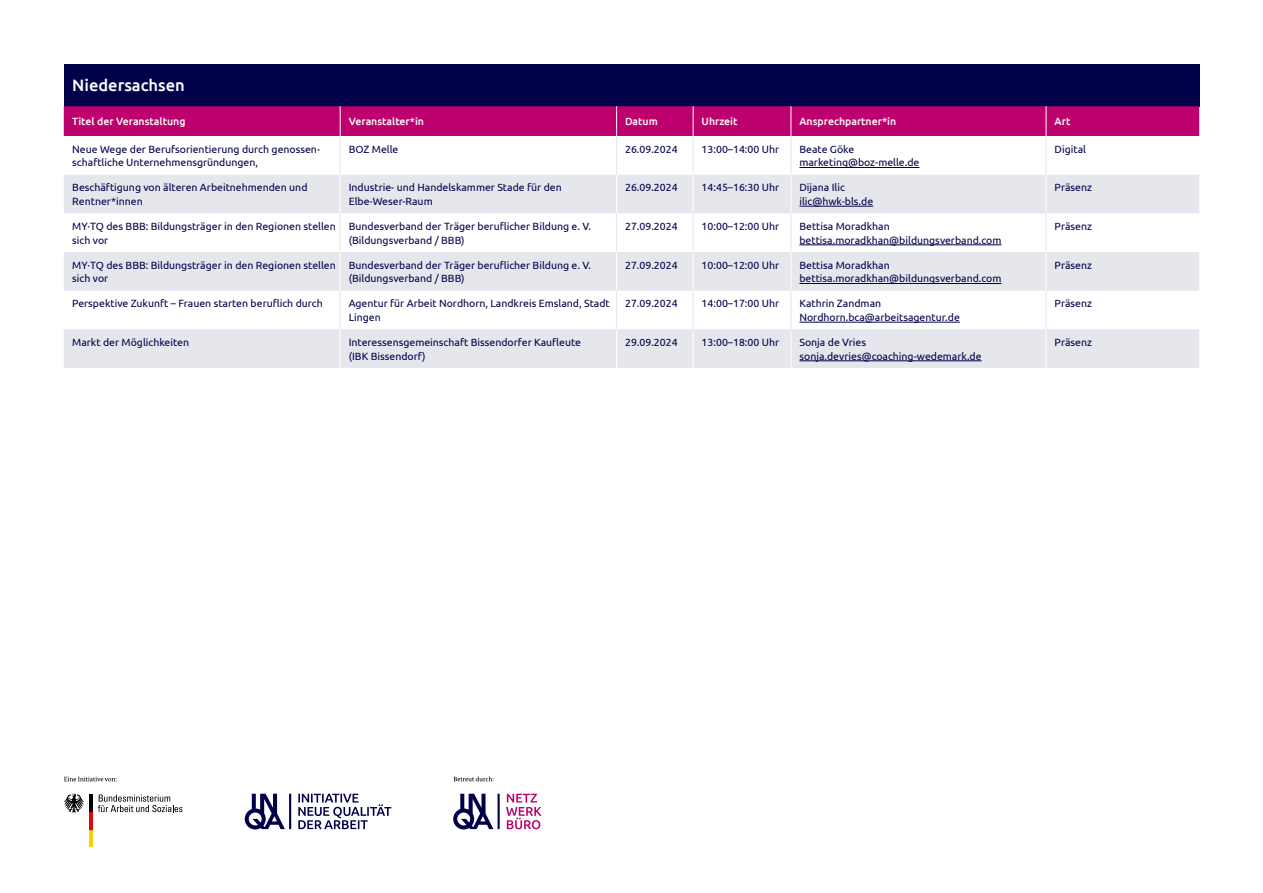
<style>
.page{position:relative;width:1263px;height:893px;background:#fff}
.page>*{position:absolute;margin:0;border:0;box-sizing:border-box;transform-origin:0 0}
.t1{font:500 16.5px "Ubuntu";color:#fff}
.t2{font:10.5px/13.5px "Ubuntu";color:#00004a}
.t3{font:500 10.5px "Ubuntu";color:#fff}
</style>
<div class="page">
<hr style="left:89px;top:829px;width:3px;height:18px;background:#f8d200">
<hr style="left:89px;top:812px;width:3px;height:17px;background:#e30613">
<hr style="left:89px;top:795px;width:3px;height:17px;background:#000">
<svg style="left:64px;top:794px;width:20px;height:19px"></svg>
<svg style="left:98px;top:794px;width:84px;height:18px"></svg>
<svg style="left:64px;top:777px;width:53px;height:4px"></svg>
<svg style="left:245px;top:794px;width:146px;height:35px"></svg>
<svg style="left:453px;top:776px;width:40px;height:5px"></svg>
<svg style="left:453px;top:794px;width:47px;height:35px"></svg>
<svg style="left:506px;top:794px;width:35px;height:35px"></svg>
<div style="left:64px;top:64px;width:1135px;height:42px;background:#00004a"></div>
<div style="left:64px;top:106px;width:1135px;height:30px;background:#be006e"></div>
<svg style="left:64px;top:175px;width:1135px;height:193px;fill:#e6e6ed"></svg>
<hr style="left:340px;top:175px;width:1px;height:38px;background:#fff">
<hr style="left:340px;top:252px;width:1px;height:39px;background:#fff">
<hr style="left:340px;top:329px;width:1px;height:39px;background:#fff">
<hr style="left:616px;top:175px;width:1px;height:38px;background:#fff">
<hr style="left:616px;top:252px;width:1px;height:39px;background:#fff">
<hr style="left:616px;top:329px;width:1px;height:39px;background:#fff">
<hr style="left:693px;top:175px;width:1px;height:38px;background:#fff">
<hr style="left:693px;top:252px;width:1px;height:39px;background:#fff">
<hr style="left:693px;top:329px;width:1px;height:39px;background:#fff">
<hr style="left:790px;top:329px;width:1px;height:39px;background:#fff">
<hr style="left:790px;top:252px;width:1px;height:39px;background:#fff">
<hr style="left:790px;top:175px;width:1px;height:38px;background:#fff">
<hr style="left:1046px;top:175px;width:1px;height:38px;background:#fff">
<hr style="left:1046px;top:252px;width:1px;height:39px;background:#fff">
<hr style="left:1046px;top:329px;width:1px;height:39px;background:#fff">
<hr style="left:340px;top:106px;width:1px;height:30px;background:#fff">
<hr style="left:616px;top:106px;width:1px;height:30px;background:#fff">
<hr style="left:693px;top:106px;width:1px;height:30px;background:#fff">
<hr style="left:790px;top:106px;width:1px;height:30px;background:#fff">
<hr style="left:1046px;top:106px;width:1px;height:30px;background:#fff">
<hr style="left:340px;top:136px;width:1px;height:39px;background:#e6e6ed">
<hr style="left:616px;top:136px;width:1px;height:39px;background:#e6e6ed">
<hr style="left:693px;top:136px;width:1px;height:39px;background:#e6e6ed">
<hr style="left:790px;top:136px;width:1px;height:39px;background:#e6e6ed">
<hr style="left:1046px;top:136px;width:1px;height:39px;background:#e6e6ed">
<hr style="left:340px;top:213px;width:1px;height:39px;background:#e6e6ed">
<hr style="left:616px;top:213px;width:1px;height:39px;background:#e6e6ed">
<hr style="left:693px;top:213px;width:1px;height:39px;background:#e6e6ed">
<hr style="left:790px;top:213px;width:1px;height:39px;background:#e6e6ed">
<hr style="left:1046px;top:213px;width:1px;height:39px;background:#e6e6ed">
<hr style="left:340px;top:291px;width:1px;height:38px;background:#e6e6ed">
<hr style="left:616px;top:291px;width:1px;height:38px;background:#e6e6ed">
<hr style="left:693px;top:291px;width:1px;height:38px;background:#e6e6ed">
<hr style="left:790px;top:291px;width:1px;height:38px;background:#e6e6ed">
<hr style="left:1046px;top:291px;width:1px;height:38px;background:#e6e6ed">
<hr style="left:799px;top:167px;width:120px;height:1px;background:#00004a">
<hr style="left:799px;top:206px;width:74px;height:1px;background:#00004a">
<hr style="left:799px;top:244px;width:202px;height:1px;background:#00004a">
<hr style="left:799px;top:283px;width:202px;height:1px;background:#00004a">
<hr style="left:799px;top:322px;width:161px;height:1px;background:#00004a">
<hr style="left:799px;top:360px;width:183px;height:1px;background:#00004a">
<h1 class="t1" style="left:72px;top:75px;width:114px">Niedersachsen</h1>
<p class="t3" style="left:72px;top:115px;width:115px">Titel der Veranstaltung</p>
<p class="t3" style="left:349px;top:115px;width:77px">Veranstalter*in</p>
<p class="t3" style="left:625px;top:115px;width:34px">Datum</p>
<p class="t3" style="left:702px;top:115px;width:37px">Uhrzeit</p>
<p class="t3" style="left:799px;top:115px;width:98px">Ansprechpartner*in</p>
<p class="t3" style="left:1054px;top:115px;width:17px">Art</p>
<p class="t2" style="left:72px;top:142px;width:249px">Neue Wege der Berufsorientierung durch genossen&shy;schaftliche Unternehmensgründungen,</p>
<p class="t2" style="left:349px;top:142px;width:51px">BOZ Melle</p>
<p class="t2" style="left:625px;top:142px;width:54px">26.09.2024</p>
<p class="t2" style="left:702px;top:142px;width:79px">13:00–14:00 Uhr</p>
<p class="t2" style="left:799px;top:142px;width:122px">Beate Göke marketing@boz-melle.de</p>
<p class="t2" style="left:1054px;top:142px;width:33px">Digital</p>
<p class="t2" style="left:72px;top:181px;width:237px">Beschäftigung von älteren Arbeitnehmenden und<br>Rentner*innen</p>
<p class="t2" style="left:349px;top:181px;width:215px">Industrie- und Handelskammer Stade für den<br>Elbe-Weser-Raum</p>
<p class="t2" style="left:625px;top:181px;width:54px">26.09.2024</p>
<p class="t2" style="left:702px;top:181px;width:79px">14:45–16:30 Uhr</p>
<p class="t2" style="left:799px;top:181px;width:75px">Dijana Ilic ilic@hwk-bls.de</p>
<p class="t2" style="left:1054px;top:181px;width:39px">Präsenz</p>
<p class="t2" style="left:72px;top:219px;width:265px">MY·TQ des BBB: Bildungsträger in den Regionen stellen sich vor</p>
<p class="t2" style="left:349px;top:219px;width:244px">Bundesverband der Träger beruflicher Bildung e. V. (Bildungsverband / BBB)</p>
<p class="t2" style="left:625px;top:219px;width:54px">27.09.2024</p>
<p class="t2" style="left:702px;top:219px;width:79px">10:00–12:00 Uhr</p>
<p class="t2" style="left:799px;top:219px;width:203px">Bettisa Moradkhan bettisa.moradkhan@bildungsverband.com</p>
<p class="t2" style="left:1054px;top:219px;width:39px">Präsenz</p>
<p class="t2" style="left:72px;top:258px;width:265px">MY·TQ des BBB: Bildungsträger in den Regionen stellen sich vor</p>
<p class="t2" style="left:349px;top:258px;width:244px">Bundesverband der Träger beruflicher Bildung e. V. (Bildungsverband / BBB)</p>
<p class="t2" style="left:625px;top:258px;width:54px">27.09.2024</p>
<p class="t2" style="left:702px;top:258px;width:79px">10:00–12:00 Uhr</p>
<p class="t2" style="left:799px;top:258px;width:203px">Bettisa Moradkhan bettisa.moradkhan@bildungsverband.com</p>
<p class="t2" style="left:1054px;top:258px;width:39px">Präsenz</p>
<p class="t2" style="left:72px;top:297px;width:252px">Perspektive Zukunft – Frauen starten beruflich durch</p>
<p class="t2" style="left:349px;top:297px;width:263px">Agentur für Arbeit Nordhorn, Landkreis Emsland, Stadt<br>Lingen</p>
<p class="t2" style="left:625px;top:297px;width:54px">27.09.2024</p>
<p class="t2" style="left:702px;top:297px;width:79px">14:00–17:00 Uhr</p>
<p class="t2" style="left:799px;top:297px;width:162px">Kathrin Zandman<br>Nordhorn.bca@arbeitsagentur.de</p>
<p class="t2" style="left:1054px;top:297px;width:39px">Präsenz</p>
<p class="t2" style="left:72px;top:335px;width:118px">Markt der Möglichkeiten</p>
<p class="t2" style="left:349px;top:335px;width:234px">Interessensgemeinschaft Bissendorfer Kaufleute (IBK Bissendorf)</p>
<p class="t2" style="left:625px;top:335px;width:54px">29.09.2024</p>
<p class="t2" style="left:702px;top:335px;width:79px">13:00–18:00 Uhr</p>
<p class="t2" style="left:799px;top:335px;width:184px">Sonja de Vries sonja.devries@coaching-wedemark.de</p>
<p class="t2" style="left:1054px;top:335px;width:39px">Präsenz</p>
</div>
